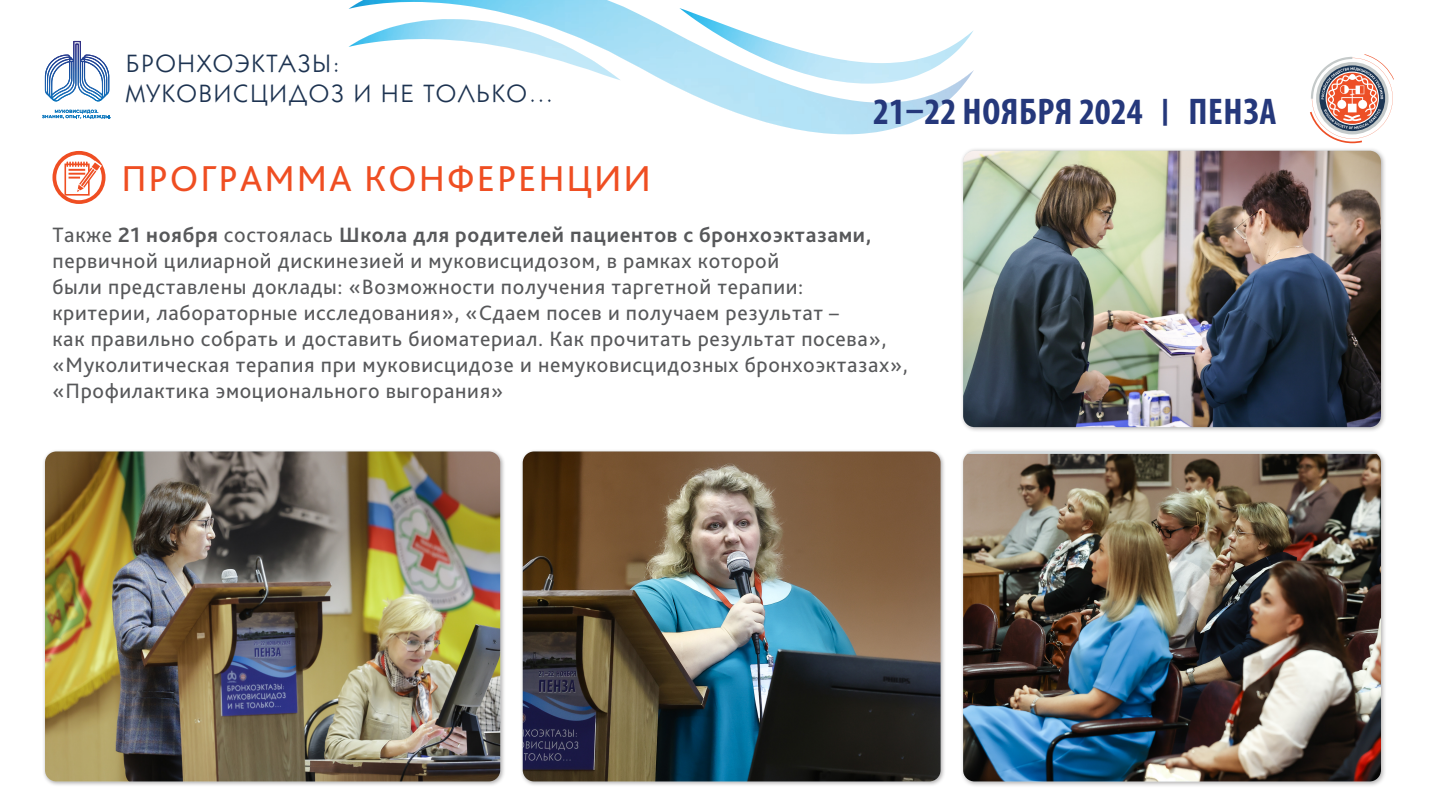
<style>
.page{position:relative;width:1440px;height:810px;background:#fff}
.page>*{position:absolute;margin:0;border:0;box-sizing:border-box;transform-origin:0 0}
.text{font:37.65px "Bliss Pro";letter-spacing:.05em;color:#ef4e22}
.t1{font:700 condensed 37.28px "Myriad Pro";letter-spacing:.02em;color:#25387b}
.t2{font:25.2px/29.2px "Kabel C";letter-spacing:.085em;color:#1d3351}
.text-2{font:21.75px/26.1px "Bliss Pro";letter-spacing:.03em;color:#57585a}
.s1{font-size:26.85px}
.s2{font-weight:700}
</style>
<div class="page">
<svg style="left:45px;top:41px;width:64px;height:61px"></svg>
<svg style="left:42px;top:110px;width:69px;height:9px"></svg>
<img style="left:349px;top:2px;width:615px;height:132px">
<img style="left:679px;top:8px;width:295px;height:76px">
<svg style="left:1310px;top:54px;width:84px;height:89px"></svg>
<div style="left:520px;top:448px;width:426px;height:339px;background:#231f20;opacity:.35"></div>
<img style="left:523px;top:452px;width:418px;height:330px">
<div style="left:53px;top:151px;width:53px;height:53px;border:4px solid #ef4e22;border-radius:50%"></div>
<svg style="left:64px;top:160px;width:38px;height:36px"></svg>
<div style="left:960px;top:448px;width:427px;height:339px;background:#231f20;opacity:.35"></div>
<img style="left:963px;top:454px;width:418px;height:327px">
<div style="left:960px;top:147px;width:427px;height:286px;background:#231f20;opacity:.35"></div>
<img style="left:963px;top:151px;width:418px;height:276px">
<div style="left:42px;top:448px;width:464px;height:339px;background:#231f20;opacity:.35"></div>
<img style="left:45px;top:452px;width:455px;height:329px">
<p class="t2" style="left:126px;top:49px;width:429px">БРОНХОЭКТАЗЫ:<br>МУКОВИСЦИДОЗ И НЕ ТОЛЬКО…</p>
<p class="text" style="left:122px;top:155px;width:531px">ПРОГРАММА КОНФЕРЕНЦИИ</p>
<h2 class="t1" style="left:873px;top:89px;width:405px">21–22 НОЯБРЯ 2024 <span class="s1">|</span> ПЕНЗА</h2>
<p class="text-2" style="left:52px;top:221px;width:857px">Также <span class="s2">21 ноября</span> состоялась <span class="s2">Школа для родителей пациентов с бронхоэктазами, </span>первичной цилиарной дискинезией и муковисцидозом, в рамках которой<br>были представлены доклады: «Возможности получения таргетной терапии:<br>критерии, лабораторные исследования», «Сдаем посев и получаем результат –<br>как правильно собрать и доставить биоматериал. Как прочитать результат посева», «Муколитическая терапия при муковисцидозе и немуковисцидозных бронхоэктазах», «Профилактика эмоционального выгорания»</p>
</div>
